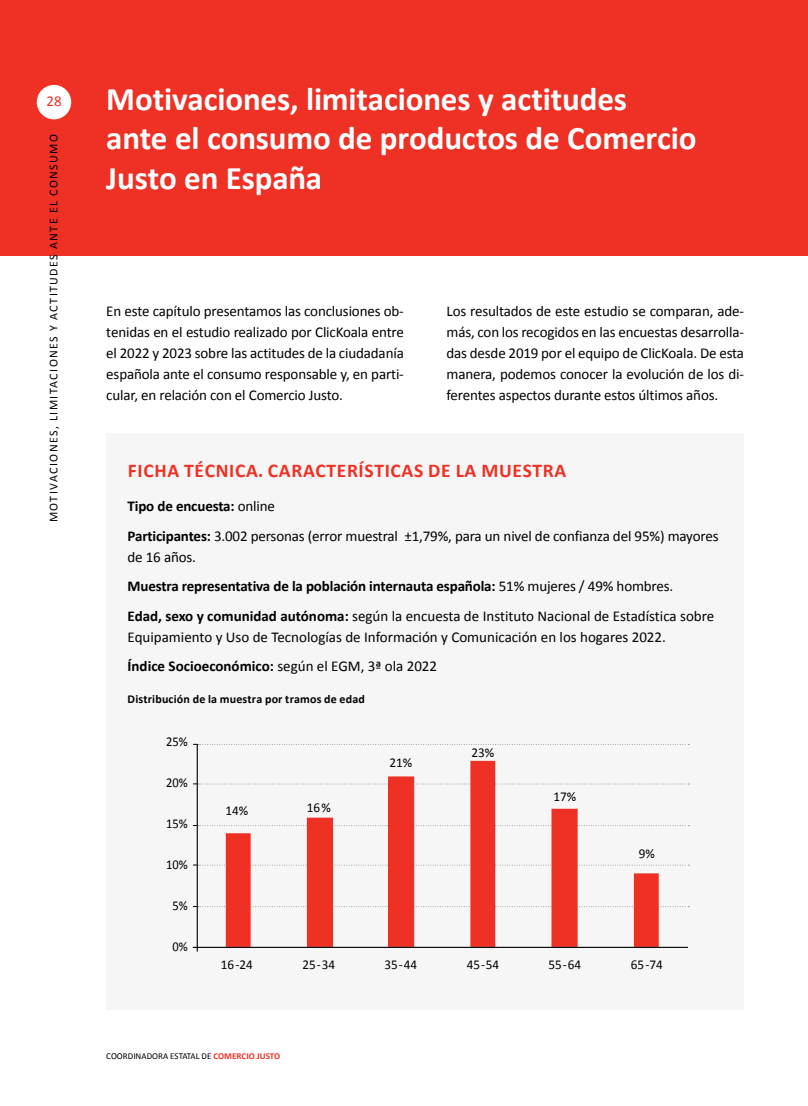
<style>
.page{position:relative;width:808px;height:1106px;background:#fff}
.page>*{position:absolute;margin:0;border:0;box-sizing:border-box;transform-origin:0 0}
.t1{font:700 33px/39.6px "Calibri";letter-spacing:-.005em;color:#fff}
.t2{font:700 19.5px "Calibri";letter-spacing:.035em;color:#ee3124}
.t3{font:15px/21px "Calibri";letter-spacing:-.01em;color:#000}
.t4{font:15px "Calibri";color:#ee3124}
.t5{font:13.5px "Calibri";color:#000}
.t6{font:13.5px "Calibri";color:#000;scale:.93 1}
.t7{font:12px "Calibri";letter-spacing:.115em;color:#000}
.t8{font:700 12px "Calibri";letter-spacing:.015em;color:#000}
.t9{font:9px "Calibri";color:#000}
.s1{font-weight:700}
.s2{font-weight:700;color:#ee3124}
</style>
<div class="page">
<div style="left:106px;top:433px;width:638px;height:576px;background:#f6f6f6"></div>
<div style="left:0;top:0;width:808px;height:255px;background:#ee3124"></div>
<div style="left:37px;top:85px;width:34px;height:34px;background:#fff;border-radius:50%"></div>
<svg style="left:193px;top:744px;width:496px;height:1px"></svg>
<svg style="left:193px;top:783px;width:496px;height:1px"></svg>
<svg style="left:193px;top:825px;width:496px;height:1px"></svg>
<svg style="left:193px;top:864px;width:496px;height:1px"></svg>
<svg style="left:193px;top:906px;width:496px;height:1px"></svg>
<hr style="left:197px;top:744px;width:1px;height:207px;background:#000">
<svg style="left:226px;top:761px;width:433px;height:185px"></svg>
<hr style="left:193px;top:946px;width:495px;height:2px;background:#000">
<p class="t4" style="left:46px;top:92px;width:17px">28</p>
<h1 class="t1" style="left:106px;top:79px;width:592px">Motivaciones, limitaciones y actitudes<br>ante el consumo de productos de Comercio<br>Justo en España</h1>
<p class="t7" style="left:46px;top:522px;width:389px;rotate:-90deg">Motivacione s, lim itacione s y actitude s ante el consumo</p>
<p class="t3" style="left:106px;top:300px;width:299px;text-align:justify">En este capítulo presentamos las conclusiones ob&shy;tenidas en el estudio realizado por ClicKoala entre el 2022 y 2023 sobre las actitudes de la ciudadanía española ante el consumo responsable y, en parti&shy;cular, en relación con el Comercio Justo.</p>
<p class="t3" style="left:446px;top:300px;width:299px;text-align:justify">Los resultados de este estudio se comparan, ade&shy;más, con los recogidos en las encuestas desarrolla&shy;das desde 2019 por el equipo de ClicKoala. De esta manera, podemos conocer la evolución de los di&shy;ferentes aspectos durante estos últimos años.</p>
<h2 class="t2" style="left:128px;top:458px;width:440px">FICHA TÉCNICA. CARACTERÍSTICAS DE LA MU ESTRA</h2>
<p class="t3" style="left:128px;top:490px;width:592px;line-height:29.5px"><span class="s1">Tipo de encuesta:</span> online<br><span class="s1">Participantes:</span> 3.002 personas (error muestral ±1,79%, para un nivel de confianza del 95%) mayores</p>
<p class="t3" style="left:128px;top:541px;width:588px;line-height:29.5px">de 16 años.<br><span class="s1">Muestra representativa de la población internauta española:</span> 51% mujeres / 49% hombres.<br><span class="s1">Edad, sexo y comunidad autónoma:</span> según la encuesta de I nstituto N acional de Estadística sobre</p>
<p class="t3" style="left:128px;top:621px;width:540px;line-height:29.5px">Equipamiento y Uso de Tecnologías de I nformación y Comunicación en los hogares 2022.<br><span class="s1">Índice Socioeconómico:</span> según el EGM, 3ª ola 2022</p>
<p class="t8" style="left:128px;top:691px;width:239px">Distribución de la muestra por tramos de edad</p>
<p class="t6" style="left:166px;top:732px;width:25px">25%</p>
<p class="t6" style="left:166px;top:773px;width:25px">20%</p>
<p class="t6" style="left:166px;top:815px;width:25px">15%</p>
<p class="t6" style="left:166px;top:856px;width:25px">10%</p>
<p class="t6" style="left:172px;top:897px;width:18px">5%</p>
<p class="t6" style="left:172px;top:938px;width:18px">0%</p>
<p class="t5" style="left:225px;top:802px;width:24px">14%</p>
<p class="t5" style="left:221px;top:955px;width:34px">16-24</p>
<p class="t5" style="left:307px;top:799px;width:26px">16%</p>
<p class="t5" style="left:302px;top:955px;width:34px">25-34</p>
<p class="t9" style="left:106px;top:1049px;width:175px">COORDINADORA ESTATAL DE <span class="s2">COMERCIO JUSTO</span></p>
<p class="t5" style="left:389px;top:754px;width:24px">21%</p>
<p class="t5" style="left:471px;top:743px;width:24px">23%</p>
<p class="t5" style="left:385px;top:955px;width:34px">35-44</p>
<p class="t5" style="left:467px;top:955px;width:34px">45-54</p>
<p class="t5" style="left:553px;top:787px;width:24px">17%</p>
<p class="t5" style="left:549px;top:955px;width:34px">55-64</p>
<p class="t5" style="left:639px;top:845px;width:18px">9%</p>
<p class="t5" style="left:631px;top:955px;width:34px">65-74</p>
</div>
